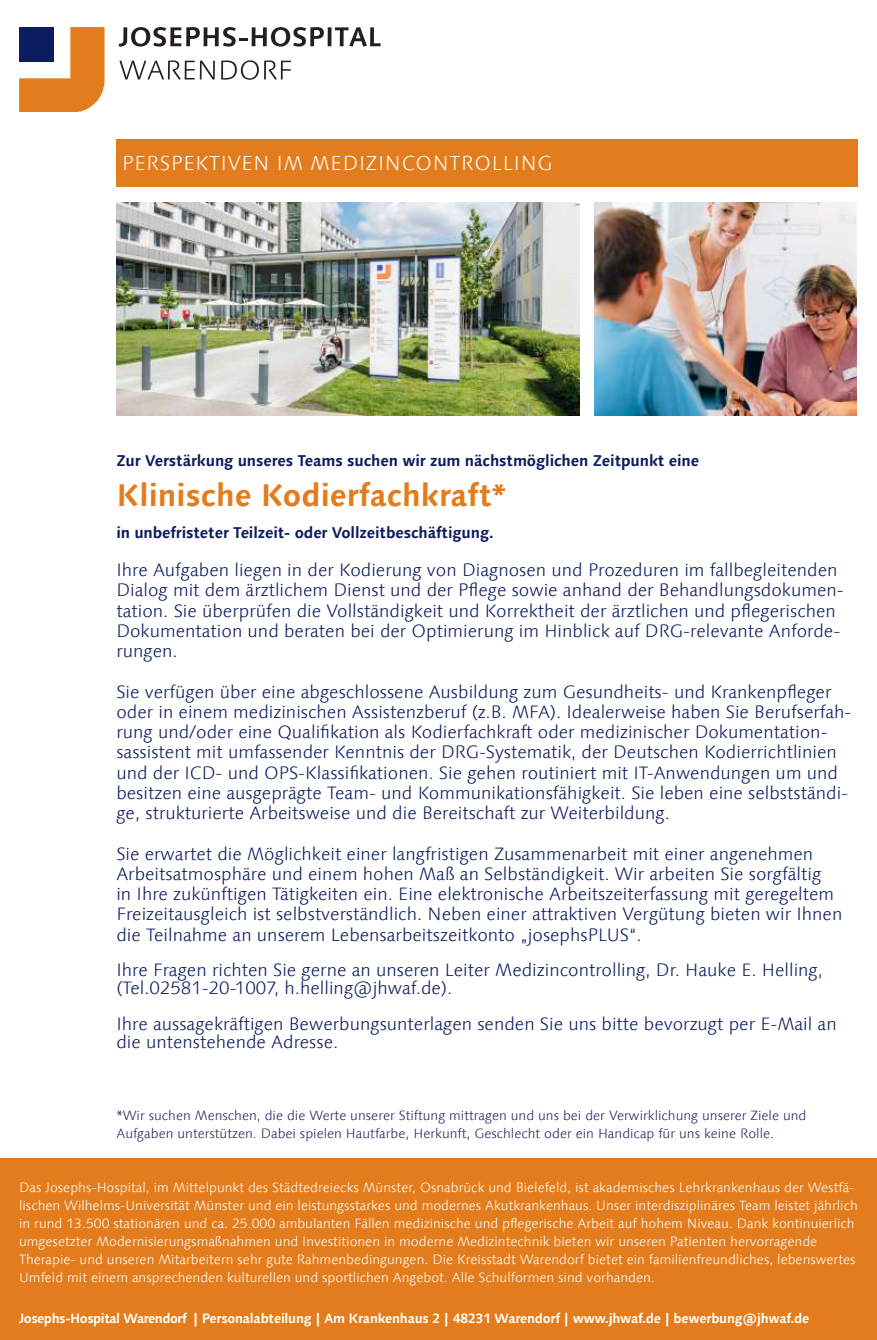
<style>
.page{position:relative;width:877px;height:1340px;background:#fff}
.page>*{position:absolute;margin:0;border:0;box-sizing:border-box;transform-origin:0 0}
.t1{font:700 31.5px "Linotype Syntax Com";color:#e37c1c}
.t2{font:300 20.25px "Linotype Syntax Com";letter-spacing:.04em;color:#fff}
.t3{font:300 18px/20.2px "Linotype Syntax Com";color:#0c1c5f}
.t4{font:700 15.75px "Linotype Syntax Com";letter-spacing:-.01em;color:#0c1c5f}
.t5{font:300 13.5px/18px "Linotype Syntax Com";color:#fff}
.t6{font:300 13.5px/18px "Linotype Syntax Com";color:#21285a}
.t7{font:700 13.5px "Linotype Syntax Com";letter-spacing:-.02em;color:#fff}
</style>
<div class="page">
<div style="left:116px;top:139px;width:742px;height:48px;background:#e37c1c"></div>
<div style="left:0;top:1158px;width:877px;height:181px;background:#e37c1c"></div>
<svg style="left:119px;top:60px;width:96px;height:20px"></svg>
<svg style="left:221px;top:60px;width:70px;height:20px"></svg>
<svg style="left:119px;top:27px;width:205px;height:20px"></svg>
<svg style="left:328px;top:27px;width:4px;height:19px"></svg>
<svg style="left:335px;top:27px;width:46px;height:20px"></svg>
<svg style="left:19px;top:27px;width:86px;height:85px"></svg>
<img style="left:116px;top:203px;width:464px;height:212px">
<img style="left:594px;top:203px;width:262px;height:212px">
<p class="t2" style="left:122px;top:151px;width:432px">PERSPEKTIVEN IM MEDIZINCONTROLLING</p>
<p class="t4" style="left:116px;top:450px;width:584px">Zur Verstärkung unseres Teams suchen wir zum nächstmöglichen Zeitpunkt eine</p>
<h1 class="t1" style="left:116px;top:475px;width:391px">Klinische Kodierfachkraft*</h1>
<p class="t4" style="left:116px;top:522px;width:379px">in unbefristeter Teilzeit- oder Vollzeitbeschäftigung.</p>
<p class="t3" style="left:116px;top:559px;width:729px">Ihre Aufgaben liegen in der Kodierung von Diagnosen und Prozeduren im fallbegleitenden Dialog mit dem ärztlichem Dienst und der Pflege sowie anhand der Behandlungsdokumen&shy;tation. Sie überprüfen die Vollständigkeit und Korrektheit der ärztlichen und pflegerischen Dokumentation und beraten bei der Optimierung im Hinblick auf DRG-relevante Anforde&shy;rungen.</p>
<p class="t3" style="left:116px;top:681px;width:737px">Sie verfügen über eine abgeschlossene Ausbildung zum Gesundheits- und Krankenpfleger oder in einem medizinischen Assistenzberuf (z.B. MFA). Idealerweise haben Sie Berufserfah&shy;rung und/oder eine Qualifikation als Kodierfachkraft oder medizinischer Dokumentation&shy;sassistent mit umfassender Kenntnis der DRG-Systematik, der Deutschen Kodierrichtlinien und der ICD- und OPS-Klassifikationen. Sie gehen routiniert mit IT-Anwendungen um und besitzen eine ausgeprägte Team- und Kommunikationsfähigkeit. Sie leben eine selbstständi&shy;ge, strukturierte Arbeitsweise und die Bereitschaft zur Weiterbildung.</p>
<p class="t3" style="left:116px;top:843px;width:728px">Sie erwartet die Möglichkeit einer langfristigen Zusammenarbeit mit einer angenehmen Arbeitsatmosphäre und einem hohen Maß an Selbständigkeit. Wir arbeiten Sie sorgfältig<br>in Ihre zukünftigen Tätigkeiten ein. Eine elektronische Arbeitszeiterfassung mit geregeltem Freizeitausgleich ist selbstverständlich. Neben einer attraktiven Vergütung bieten wir Ihnen die Teilnahme an unserem Lebensarbeitszeitkonto „josephsPLUS“.</p>
<p class="t3" style="left:116px;top:961px;width:708px;line-height:18px">Ihre Fragen richten Sie gerne an unseren Leiter Medizincontrolling, Dr. Hauke E. Helling, (Tel.02581-20-1007, h.helling@jhwaf.de).</p>
<p class="t3" style="left:116px;top:1015px;width:722px;line-height:18px">Ihre aussagekräftigen Bewerbungsunterlagen senden Sie uns bitte bevorzugt per E-Mail an die untenstehende Adresse.</p>
<p class="t6" style="left:116px;top:1106px;width:692px">*Wir suchen Menschen, die die Werte unserer Stiftung mittragen und uns bei der Verwirklichung unserer Ziele und<br>Aufgaben unterstützen. Dabei spielen Hautfarbe, Herkunft, Geschlecht oder ein Handicap für uns keine Rolle.</p>
<p class="t5" style="left:19px;top:1178px;width:840px">Das Josephs-Hospital, im Mittelpunkt des Städtedreiecks Münster, Osnabrück und Bielefeld, ist akademisches Lehrkrankenhaus der Westfä&shy;lischen Wilhelms-Universität Münster und ein leistungsstarkes und modernes Akutkrankenhaus. Unser interdisziplinäres Team leistet jährlich in rund 13.500 stationären und ca. 25.000 ambulanten Fällen medizinische und pflegerische Arbeit auf hohem Niveau. Dank kontinuierlich umgesetzter Modernisierungsmaßnahmen und Investitionen in moderne Medizintechnik bieten wir unseren Patienten hervorragende Therapie- und unseren Mitarbeitern sehr gute Rahmenbedingungen. Die Kreisstadt Warendorf bietet ein familienfreundliches, lebenswertes Umfeld mit einem ansprechenden kulturellen und sportlichen Angebot. Alle Schulformen sind vorhanden.</p>
<p class="t7" style="left:19px;top:1309px;width:792px">Josephs-Hospital Warendorf | Personalabteilung | Am Krankenhaus 2 | 48231 Warendorf | www.jhwaf.de | bewerbung@jhwaf.de</p>
</div>
